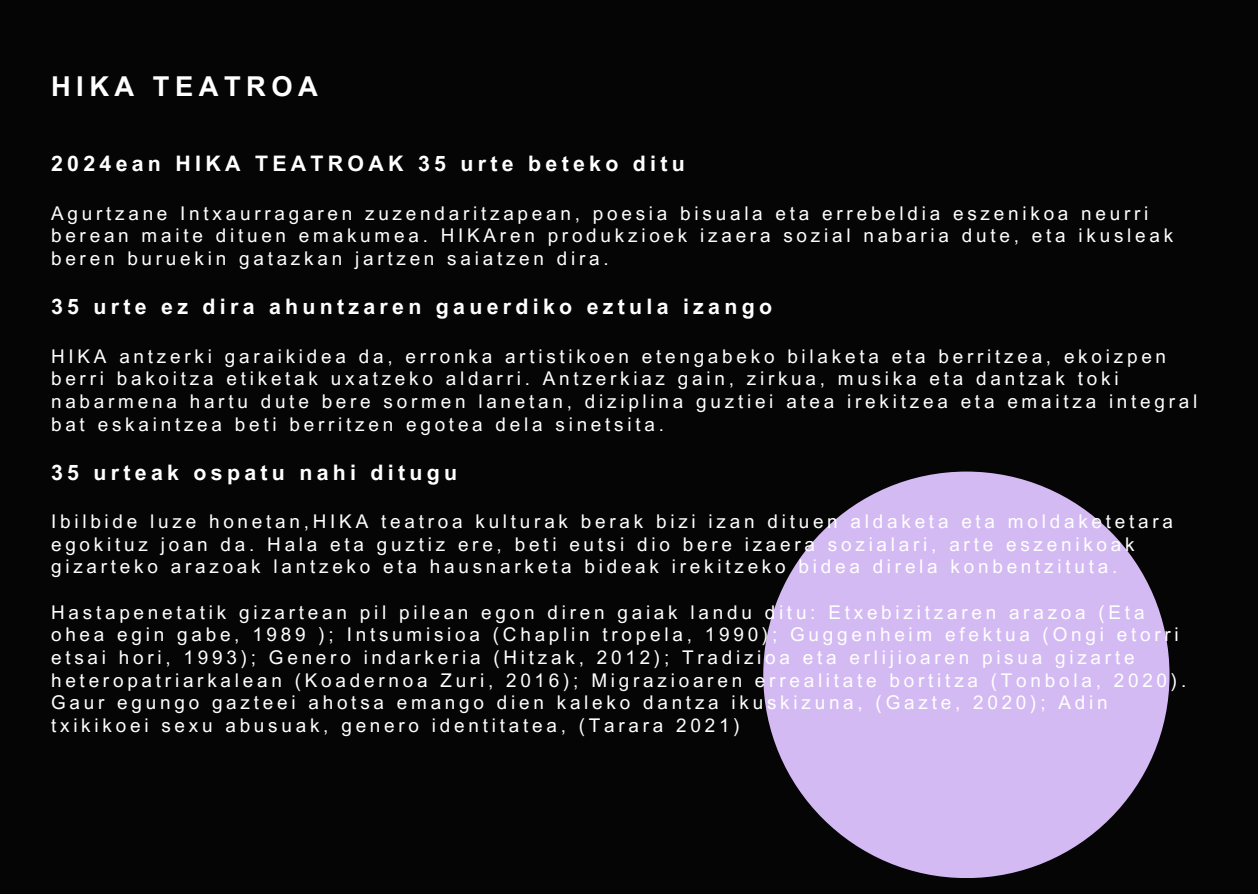
<style>
.page{position:relative;width:1258px;height:894px;background:#fff}
.page>*{position:absolute;margin:0;border:0;box-sizing:border-box;transform-origin:0 0}
.t1{font:700 27.3px "Arial MT Pro";letter-spacing:.2em;color:#fff}
.t2{font:700 21.3px "Arial MT Pro";letter-spacing:.2em;color:#fff}
.t3{font:18.9px/22.5px "Arial MT Pro";letter-spacing:.2em;color:#fff}
</style>
<div class="page">
<div style="left:0;top:0;width:1258px;height:893px;background:#050506"></div>
<div style="left:763px;top:471px;width:406px;height:406px;background:#d4baf3;border-radius:50%"></div>
<h1 class="t1" style="left:51px;top:76px;width:268px">HIKA TEATROA</h1>
<h2 class="t2" style="left:51px;top:156px;width:635px">2024ean HIKA TEATROAK 35 urte beteko ditu</h2>
<p class="t3" style="left:51px;top:204px;width:1123px">Agurtzane Intxaurragaren zuzendaritzapean, poesia bisuala eta errebeldia eszenikoa neurri berean maite dituen emakumea. HIKAren produkzioek izaera sozial nabaria dute, eta ikusleak beren buruekin gatazkan jartzen saiatzen dira.</p>
<h2 class="t2" style="left:51px;top:298px;width:722px">35 urte ez dira ahuntzaren gauerdiko eztula izango</h2>
<p class="t3" style="left:51px;top:347px;width:1148px">HIKA antzerki garaikidea da, erronka artistikoen etengabeko bilaketa eta berritzea, ekoizpen berri bakoitza etiketak uxatzeko aldarri. Antzerkiaz gain, zirkua, musika eta dantzak toki nabarmena hartu dute bere sormen lanetan, diziplina guztiei atea irekitzea eta emaitza integral bat eskaintzea beti berritzen egotea dela sinetsita.</p>
<h2 class="t2" style="left:51px;top:464px;width:408px">35 urteak ospatu nahi ditugu</h2>
<p class="t3" style="left:51px;top:512px;width:1123px">Ibilbide luze honetan,HIKA teatroa kulturak berak bizi izan dituen aldaketa eta moldaketetara egokituz joan da. Hala eta guztiz ere, beti eutsi dio bere izaera sozialari, arte eszenikoak gizarteko arazoak lantzeko eta hausnarketa bideak irekitzeko bidea direla konbentzituta.</p>
<p class="t3" style="left:51px;top:603px;width:1136px">Hastapenetatik gizartean pil pilean egon diren gaiak landu ditu: Etxebizitzaren arazoa (Eta ohea egin gabe, 1989 ); Intsumisioa (Chaplin tropela, 1990); Guggenheim efektua (Ongi etorri etsai hori, 1993); Genero indarkeria (Hitzak, 2012); Tradizioa eta erlijioaren pisua gizarte heteropatriarkalean (Koadernoa Zuri, 2016); Migrazioaren errealitate bortitza (Tonbola, 2020).<br>Gaur egungo gazteei ahotsa emango dien kaleko dantza ikuskizuna, (Gazte, 2020); Adin txikikoei sexu abusuak, genero identitatea, (Tarara 2021)</p>
</div>
